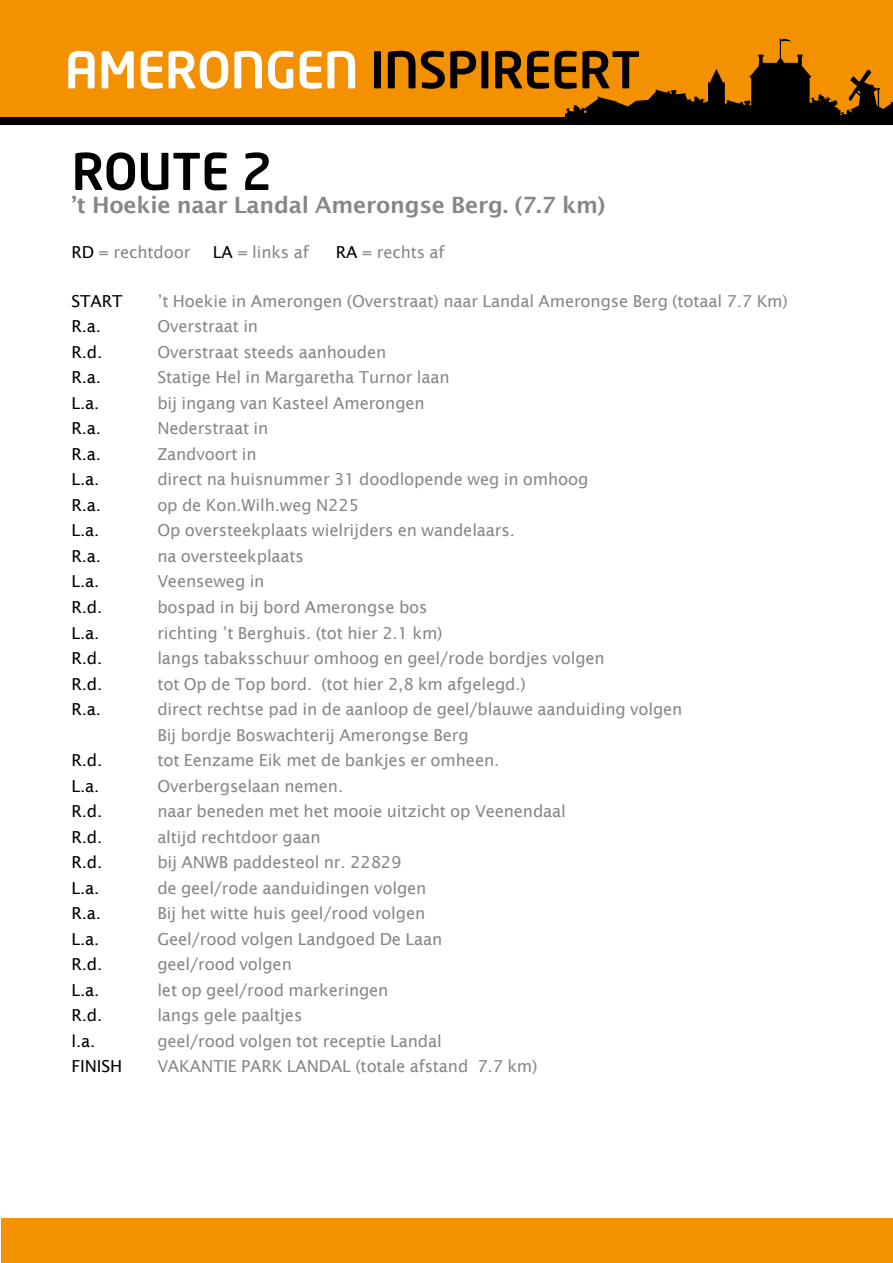
<style>
.page{position:relative;width:893px;height:1263px;background:#fff}
.page>*{position:absolute;margin:0;border:0;box-sizing:border-box;transform-origin:0 0}
.t1{font:500 50.1px/101.6px "Neo Tech";letter-spacing:-.01em;color:#000}
.t2{font:600 22.5px "Lucida Sans";letter-spacing:-.01em;color:#888686}
.t3{font:16.5px/25.5px "Lucida Sans";letter-spacing:-.01em;color:#888686}
.t4{font:16.5px "Lucida Sans";letter-spacing:-.01em;color:#000}
.s1{color:#fff}
.s2{color:#000}
</style>
<div class="page">
<div style="left:1px;top:1218px;width:892px;height:45px;background:#f39100"></div>
<div style="left:0;top:109px;width:893px;height:16px;background:#000"></div>
<div style="left:0;top:0;width:893px;height:117px;background:#f39100"></div>
<svg style="left:566px;top:39px;width:327px;height:78px"></svg>
<h1 class="t1" style="left:64px;top:18px;width:577px"><span class="s1">AMERONGEN</span> INSPIREERT<br>ROUTE 2</h1>
<h2 class="t2" style="left:72px;top:192px;width:535px">’t Hoekie naar Landal Amerongse Berg. (7.7 km)</h2>
<p class="t3" style="left:72px;top:239px;width:120px"><span class="s2">RD</span> = rechtdoor</p>
<p class="t3" style="left:213px;top:239px;width:97px"><span class="s2">LA</span> = links af</p>
<p class="t3" style="left:336px;top:239px;width:110px"><span class="s2">RA</span> = rechts af</p>
<p class="t4" style="left:72px;top:292px;width:52px">START</p>
<p class="t3" style="left:157px;top:288px;width:632px">’t Hoekie in Amerongen (Overstraat) naar Landal Amerongse Berg (totaal 7.7 Km)</p>
<p class="t4" style="left:72px;top:317px;width:31px">R.a.</p>
<p class="t3" style="left:157px;top:314px;width:102px">Overstraat in</p>
<p class="t4" style="left:72px;top:343px;width:32px">R.d.</p>
<p class="t3" style="left:157px;top:339px;width:231px">Overstraat steeds aanhouden</p>
<p class="t4" style="left:72px;top:368px;width:31px">R.a.</p>
<p class="t3" style="left:157px;top:365px;width:294px">Statige Hel in Margaretha Turnor laan</p>
<p class="t4" style="left:72px;top:394px;width:29px">L.a.</p>
<p class="t3" style="left:157px;top:390px;width:269px">bij ingang van Kasteel Amerongen</p>
<p class="t4" style="left:72px;top:419px;width:31px">R.a.</p>
<p class="t3" style="left:157px;top:416px;width:113px">Nederstraat in</p>
<p class="t4" style="left:72px;top:445px;width:31px">R.a.</p>
<p class="t3" style="left:157px;top:441px;width:101px">Zandvoort in</p>
<p class="t4" style="left:72px;top:470px;width:29px">L.a.</p>
<p class="t3" style="left:157px;top:467px;width:433px">direct na huisnummer 31 doodlopende weg in omhoog</p>
<p class="t4" style="left:72px;top:496px;width:31px">R.a.</p>
<p class="t3" style="left:157px;top:492px;width:203px">op de Kon.Wilh.weg N225</p>
<p class="t4" style="left:72px;top:521px;width:29px">L.a.</p>
<p class="t3" style="left:157px;top:518px;width:359px">Op oversteekplaats wielrijders en wandelaars.</p>
<p class="t4" style="left:72px;top:547px;width:31px">R.a.</p>
<p class="t3" style="left:157px;top:543px;width:148px">na oversteekplaats</p>
<p class="t4" style="left:72px;top:572px;width:29px">L.a.</p>
<p class="t3" style="left:157px;top:569px;width:109px">Veenseweg in</p>
<p class="t4" style="left:72px;top:598px;width:32px">R.d.</p>
<p class="t3" style="left:157px;top:594px;width:272px">bospad in bij bord Amerongse bos</p>
<p class="t4" style="left:72px;top:623px;width:29px">L.a.</p>
<p class="t3" style="left:157px;top:620px;width:287px">richting ’t Berghuis. (tot hier 2.1 km)</p>
<p class="t4" style="left:72px;top:649px;width:32px">R.d.</p>
<p class="t3" style="left:157px;top:645px;width:449px">langs tabaksschuur omhoog en geel/rode bordjes volgen</p>
<p class="t4" style="left:72px;top:674px;width:32px">R.d.</p>
<p class="t3" style="left:157px;top:671px;width:370px">tot Op de Top bord. (tot hier 2,8 km afgelegd.)</p>
<p class="t4" style="left:72px;top:700px;width:31px">R.a.</p>
<p class="t3" style="left:157px;top:696px;width:527px">direct rechtse pad in de aanloop de geel/blauwe aanduiding volgen<br>Bij bordje Boswachterij Amerongse Berg</p>
<p class="t4" style="left:72px;top:751px;width:32px">R.d.</p>
<p class="t3" style="left:157px;top:747px;width:343px">tot Eenzame Eik met de bankjes er omheen.</p>
<p class="t4" style="left:72px;top:776px;width:29px">L.a.</p>
<p class="t3" style="left:157px;top:773px;width:187px">Overbergselaan nemen.</p>
<p class="t4" style="left:72px;top:802px;width:32px">R.d.</p>
<p class="t3" style="left:157px;top:798px;width:410px">naar beneden met het mooie uitzicht op Veenendaal</p>
<p class="t4" style="left:72px;top:827px;width:32px">R.d.</p>
<p class="t3" style="left:157px;top:824px;width:165px">altijd rechtdoor gaan</p>
<p class="t4" style="left:72px;top:853px;width:32px">R.d.</p>
<p class="t3" style="left:157px;top:849px;width:246px">bij ANWB paddesteol nr. 22829</p>
<p class="t4" style="left:72px;top:878px;width:29px">L.a.</p>
<p class="t3" style="left:157px;top:875px;width:271px">de geel/rode aanduidingen volgen</p>
<p class="t4" style="left:72px;top:904px;width:31px">R.a.</p>
<p class="t3" style="left:157px;top:900px;width:269px">Bij het witte huis geel/rood volgen</p>
<p class="t4" style="left:72px;top:929px;width:29px">L.a.</p>
<p class="t3" style="left:157px;top:926px;width:287px">Geel/rood volgen Landgoed De Laan</p>
<p class="t4" style="left:72px;top:955px;width:32px">R.d.</p>
<p class="t3" style="left:157px;top:951px;width:136px">geel/rood volgen</p>
<p class="t4" style="left:72px;top:980px;width:29px">L.a.</p>
<p class="t3" style="left:157px;top:977px;width:233px">let op geel/rood markeringen</p>
<p class="t4" style="left:72px;top:1006px;width:32px">R.d.</p>
<p class="t3" style="left:157px;top:1002px;width:147px">langs gele paaltjes</p>
<p class="t4" style="left:72px;top:1031px;width:25px">l.a.</p>
<p class="t3" style="left:157px;top:1028px;width:286px">geel/rood volgen tot receptie Landal</p>
<p class="t4" style="left:72px;top:1057px;width:52px">FINISH</p>
<p class="t3" style="left:157px;top:1053px;width:382px">VAKANTIE PARK LANDAL (totale afstand 7.7 km)</p>
</div>
